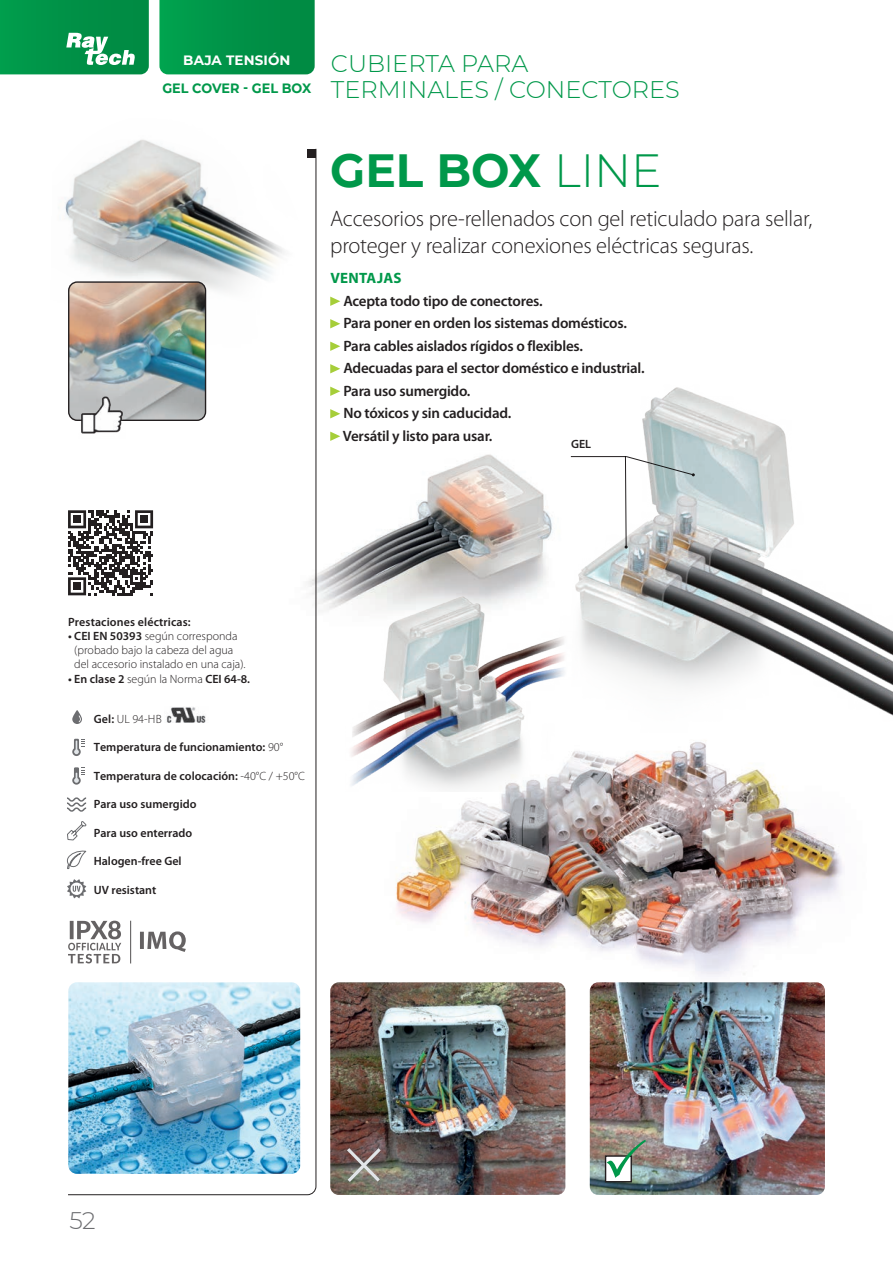
<style>
.page{position:relative;width:893px;height:1263px;background:#fff}
.page>*{position:absolute;margin:0;border:0;box-sizing:border-box;transform-origin:0 0}
.t1{font:700 46.5px "Montserrat";color:#00984a}
.t2{font:300 24px/25.5px "Montserrat";color:#00984a}
.t3{font:300 24px "Montserrat";color:#6c6d70}
.t4{font:300 22.5px/27.3px "Myriad Pro";letter-spacing:-.01em;color:#231f20}
.t5{font:600 15px/22.5px "Myriad Pro";letter-spacing:-.015em;color:#231f20}
.t6{font:700 15px "Myriad Pro";letter-spacing:.02em;color:#00984a}
.t7{font:700 13.5px "Montserrat";color:#00984a;scale:.95 1}
.t8{font:700 13.5px "Montserrat";letter-spacing:.01em;color:#fff}
.t9{font:600 12px "Myriad Pro";color:#231f20}
.t10{font:300 12px/14.2px "Myriad Pro";color:#231f20}
.s1{font-weight:300}
.s2{font-weight:600}
</style>
<div class="page">
<svg style="left:159px;top:0;width:156px;height:74px;background:#029449"></svg>
<svg style="left:68px;top:148px;width:248px;height:1047px"></svg>
<svg style="left:0;top:0;width:149px;height:74px;background:#139a54"></svg>
<img style="left:65px;top:139px;width:239px;height:210px">
<img style="left:287px;top:452px;width:266px;height:173px">
<img style="left:330px;top:588px;width:224px;height:198px">
<img style="left:554px;top:387px;width:339px;height:329px">
<img style="left:357px;top:730px;width:486px;height:292px">
<svg style="left:330px;top:297px;width:10px;height:9px"></svg>
<svg style="left:330px;top:319px;width:10px;height:9px"></svg>
<svg style="left:330px;top:342px;width:10px;height:9px"></svg>
<svg style="left:330px;top:364px;width:10px;height:9px"></svg>
<svg style="left:330px;top:387px;width:10px;height:9px"></svg>
<svg style="left:330px;top:409px;width:10px;height:9px"></svg>
<svg style="left:330px;top:432px;width:10px;height:9px"></svg>
<svg style="left:68px;top:921px;width:53px;height:42px"></svg>
<svg style="left:140px;top:931px;width:46px;height:21px"></svg>
<hr style="left:130px;top:921px;width:1px;height:42px;background:#231f20">
<img style="left:164px;top:707px;width:45px;height:16px">
<svg style="left:72px;top:747px;width:9px;height:9px"></svg>
<svg style="left:74px;top:739px;width:10px;height:15px"></svg>
<svg style="left:72px;top:776px;width:9px;height:9px"></svg>
<svg style="left:74px;top:767px;width:10px;height:16px"></svg>
<svg style="left:67px;top:797px;width:20px;height:44px"></svg>
<svg style="left:67px;top:849px;width:24px;height:20px"></svg>
<svg style="left:67px;top:879px;width:19px;height:19px"></svg>
<svg style="left:72px;top:710px;width:10px;height:14px"></svg>
<img style="left:68px;top:982px;width:232px;height:192px">
<img style="left:69px;top:282px;width:137px;height:138px">
<div style="left:68px;top:281px;width:138px;height:140px;border:1px solid #231f20;border-radius:9px"></div>
<img style="left:78px;top:391px;width:48px;height:47px">
<img style="left:590px;top:982px;width:235px;height:213px">
<img style="left:330px;top:982px;width:235px;height:213px">
<div style="left:606px;top:1156px;width:25px;height:26px;background:#fff"></div>
<div style="left:605px;top:1155px;width:27px;height:27px;border:1px solid #231f20"></div>
<svg style="left:606px;top:1140px;width:40px;height:38px"></svg>
<svg style="left:344px;top:1145px;width:40px;height:40px;background:#847973"></svg>
<svg style="left:625px;top:455px;width:70px;height:94px"></svg>
<hr style="left:571px;top:456px;width:55px;height:1px;background:#231f20">
<svg style="left:68px;top:510px;width:85px;height:85px"></svg>
<div style="left:73px;top:515px;width:8px;height:8px;background:#231f20"></div>
<div style="left:140px;top:515px;width:8px;height:8px;background:#231f20"></div>
<div style="left:73px;top:582px;width:8px;height:8px;background:#231f20"></div>
<p class="t8" style="left:183px;top:51px;width:109px">BAJA TENSIÓN</p>
<p class="t7" style="left:162px;top:78px;width:158px">GEL COVER - GEL BOX</p>
<h2 class="t2" style="left:331px;top:50px;width:350px">CUBIERTA PARA<br>TERMINALES / CONECTORES</h2>
<h1 class="t1" style="left:330px;top:137px;width:333px">GEL BOX <span class="s1">LINE</span></h1>
<h3 class="t4" style="left:330px;top:205px;width:484px">Accesorios pre-rellenados con gel reticulado para sellar, proteger y realizar conexiones eléctricas seguras.</h3>
<p class="t6" style="left:330px;top:269px;width:73px">VENTAJAS</p>
<p class="t5" style="left:343px;top:289px;width:303px">Acepta todo tipo de conectores.<br>Para poner en orden los sistemas domésticos.<br>Para cables aislados rígidos o flexibles.<br>Adecuadas para el sector doméstico e industrial.<br>Para uso sumergido.<br>No tóxicos y sin caducidad.<br>Versátil y listo para usar.</p>
<p class="t9" style="left:571px;top:436px;width:22px">GEL</p>
<p class="t9" style="left:68px;top:614px;width:124px">Prestaciones eléctricas:</p>
<p class="t10" style="left:74px;top:629px;width:173px;text-indent:-6px"><span class="s2">• CEI EN 50393</span> según corresponda (probado bajo la cabeza del agua del accesorio instalado en una caja).</p>
<p class="t9" style="left:68px;top:671px;width:184px">• En clase 2 <span class="s1">según la Norma</span> CEI 64-8.</p>
<p class="t10" style="left:94px;top:711px;width:69px"><span class="s2">Gel:</span> UL 94-HB</p>
<p class="t9" style="left:94px;top:739px;width:191px">Temperatura de funcionamiento: <span class="s1">90°</span></p>
<p class="t9" style="left:94px;top:768px;width:213px">Temperatura de colocación: <span class="s1">-40°C / +50°C</span></p>
<p class="t9" style="left:94px;top:796px;width:104px">Para uso sumergido</p>
<p class="t9" style="left:94px;top:825px;width:100px">Para uso enterrado</p>
<p class="t9" style="left:94px;top:853px;width:89px">Halogen-free Gel</p>
<p class="t9" style="left:94px;top:882px;width:64px">UV resistant</p>
<h2 class="t3" style="left:70px;top:1204px;width:28px">52</h2>
</div>
